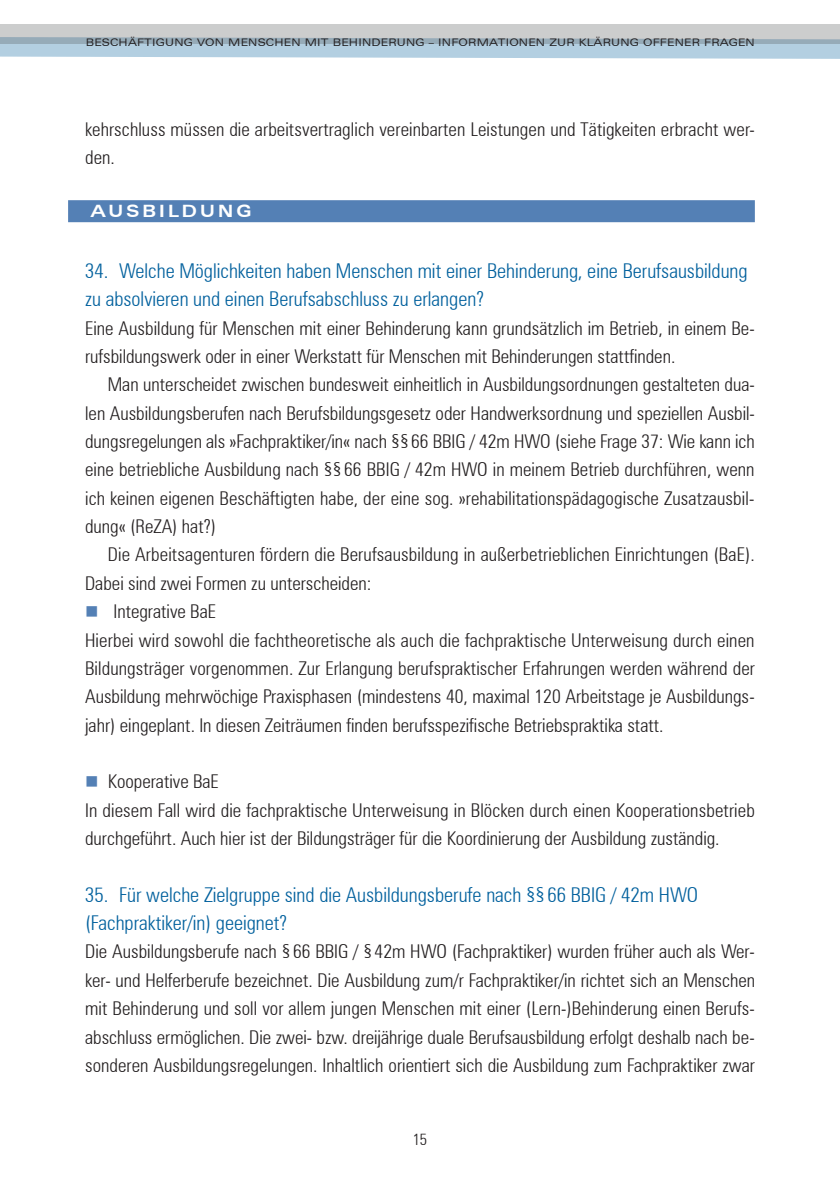
<style>
.page{position:relative;width:840px;height:1191px;background:#fff}
.page>*{position:absolute;margin:0;border:0;box-sizing:border-box;transform-origin:0 0}
.t1{font:300 condensed 20.4px/28.4px "Zurich BT";color:#00609d}
.t2{font:300 condensed 19px/28.4px "Zurich BT";letter-spacing:.005em;color:#231f20}
.t3{font:700 expanded 17px "Zurich BT";letter-spacing:.16em;color:#fff}
.t4{font:300 condensed 16px "Zurich BT";color:#231f20}
.t5{font:expanded 10.4px "Zurich BT";letter-spacing:.02em;color:#231f20}
</style>
<div class="page">
<svg style="left:0;top:43px;width:839px;height:16px;background:#b7d0e0"></svg>
<svg style="left:0;top:24px;width:839px;height:19px;background:#bec4c7"></svg>
<div style="left:68px;top:200px;width:686px;height:22px;background:#5480b5"></div>
<p class="t5" style="left:86px;top:37px;width:670px">BESCHÄFTIGUNG VON MENSCHEN MIT BEHINDERUNG – INFORMATIONEN ZUR KLÄRUNG OFFENER FRAGEN</p>
<p class="t2" style="left:85px;top:115px;width:670px">kehrschluss müssen die arbeitsvertraglich vereinbarten Leistungen und Tätigkeiten erbracht wer&shy;den.</p>
<p class="t3" style="left:91px;top:201px;width:162px">AUSBILDUNG</p>
<p class="t1" style="left:85px;top:256px;width:663px">34. Welche Möglichkeiten haben Menschen mit einer Behinderung, eine Berufsausbildung zu absolvieren und einen Berufsabschluss zu erlangen?</p>
<p class="t2" style="left:85px;top:313px;width:670px">Eine Ausbildung für Menschen mit einer Behinderung kann grundsätzlich im Betrieb, in einem Be&shy;rufsbildungswerk oder in einer Werkstatt für Menschen mit Behinderungen stattfinden.</p>
<p class="t2" style="left:85px;top:370px;width:670px;text-align:justify;text-indent:23px">Man unterscheidet zwischen bundesweit einheitlich in Ausbildungsordnungen gestalteten dua&shy;len Ausbildungsberufen nach Berufsbildungsgesetz oder Handwerksordnung und speziellen Ausbil&shy;dungsregelungen als »Fachpraktiker/in« nach §§ 66 BBIG / 42m HWO (siehe Frage 37: Wie kann ich eine betriebliche Ausbildung nach §§ 66 BBIG / 42m HWO in meinem Betrieb durchführen, wenn ich keinen eigenen Beschäftigten habe, der eine sog. »rehabilitationspädagogische Zusatzausbil&shy;dung« (ReZA) hat?)</p>
<p class="t2" style="left:108px;top:540px;width:648px">Die Arbeitsagenturen fördern die Berufsausbildung in außerbetrieblichen Einrichtungen (BaE).</p>
<p class="t2" style="left:85px;top:569px;width:287px">Dabei sind zwei Formen zu unterscheiden:</p>
<p class="t2" style="left:113px;top:597px;width:104px">Integrative BaE</p>
<p class="t2" style="left:85px;top:625px;width:670px">Hierbei wird sowohl die fachtheoretische als auch die fachpraktische Unterweisung durch einen</p>
<p class="t2" style="left:85px;top:654px;width:671px">Bildungsträger vorgenommen. Zur Erlangung berufspraktischer Erfahrungen werden während der</p>
<p class="t2" style="left:85px;top:682px;width:670px">Ausbildung mehrwöchige Praxisphasen (mindestens 40, maximal 120 Arbeitstage je Ausbildungs-</p>
<p class="t2" style="left:85px;top:710px;width:579px">jahr) eingeplant. In diesen Zeiträumen finden berufsspezifische Betriebspraktika statt.</p>
<p class="t2" style="left:85px;top:767px;width:671px;text-indent:23px">Kooperative BaE<br>In diesem Fall wird die fachpraktische Unterweisung in Blöcken durch einen Kooperationsbetrieb durchgeführt. Auch hier ist der Bildungsträger für die Koordinierung der Ausbildung zuständig.</p>
<p class="t1" style="left:85px;top:880px;width:614px">35. Für welche Zielgruppe sind die Ausbildungsberufe nach §§ 66 BBIG / 42m HWO (Fachpraktiker/in) geeignet?</p>
<p class="t2" style="left:85px;top:937px;width:671px;text-align:justify">Die Ausbildungsberufe nach § 66 BBIG / § 42m HWO (Fachpraktiker) wurden früher auch als Wer&shy;ker- und Helferberufe bezeichnet. Die Ausbildung zum/r Fachpraktiker/in richtet sich an Menschen mit Behinderung und soll vor allem jungen Menschen mit einer (Lern-)Behinderung einen Berufs&shy;abschluss ermöglichen. Die zwei- bzw. dreijährige duale Berufsausbildung erfolgt deshalb nach be&shy;sonderen Ausbildungsregelungen. Inhaltlich orientiert sich die Ausbildung zum Fachpraktiker zwar</p>
<p class="t4" style="left:412px;top:1129px;width:16px">15</p>
</div>
